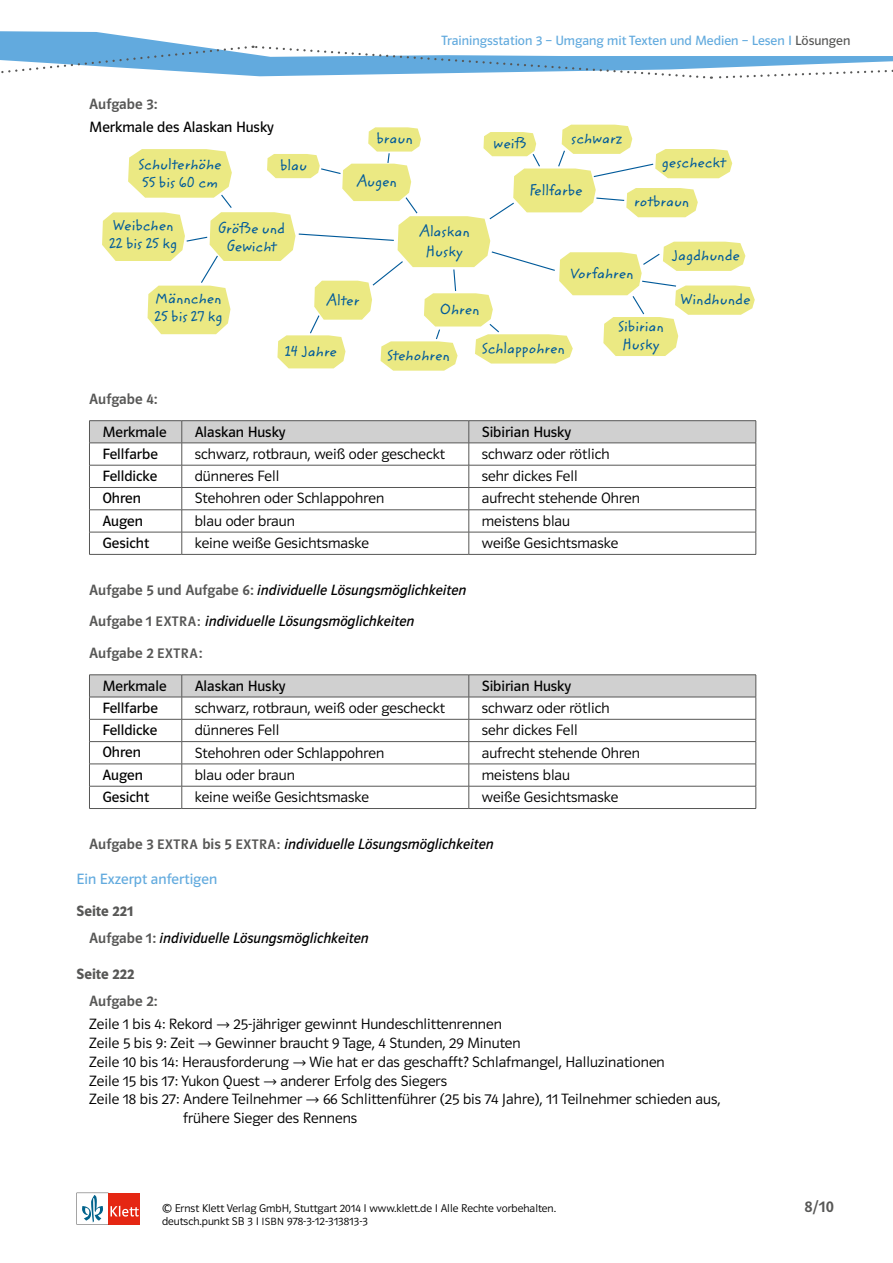
<style>
.page{position:relative;width:893px;height:1263px;background:#fff}
.page>*{position:absolute;margin:0;border:0;box-sizing:border-box;transform-origin:0 0}
.t1{font:16.5px "Polo ST11 K Krftg";color:#575756}
.Lösung_Text_leicht{font:15px/18.8px "Polo ST11 K Leicht";color:#000}
.t2{font:15px/18px "Zemke Hand ITC";color:#005a9a}
.Aufgabe{font:15px "Polo ST11 K Buch Kursiv";color:#000}
.Lösung_Text{font:15px "Polo ST11 K Buch";color:#000}
.Lösung_Text_leicht-2{font:15px "Polo ST11 K Buch";color:#000}
.Aufgabe-2{font:15px "Polo ST11 K Krftg";color:#575756}
.Ü3_Unterkapitel{font:15px "Polo ST11 K Buch";color:#62aade}
.Ü4_Seitenzahl{font:15px "Polo ST11 K Hfett";color:#575756}
.t3{font:13.5px "Polo ST11 K Buch";color:#62aade}
.t4{font:11.25px/12.8px "Polo ST11 K Leicht";color:#000}
.s1{color:#575756}
.s2{font-family:"Polo ST11 K Krftg";color:#575756}
.s3{font-family:"Polo ST11 K Krftg";font-size:13.8px;color:#575756}
.s4{font-size:13.8px}
.s5{font-size:10.5px}
</style>
<div class="page">
<svg style="left:77px;top:1193px;width:63px;height:31px"></svg>
<svg style="left:0;top:31px;width:893px;height:48px"></svg>
<hr style="left:89px;top:554px;width:93px;height:1px;background:#575756">
<hr style="left:182px;top:554px;width:287px;height:1px;background:#575756">
<hr style="left:469px;top:554px;width:287px;height:1px;background:#575756">
<hr style="left:89px;top:420px;width:93px;height:1px;background:#575756">
<hr style="left:182px;top:420px;width:287px;height:1px;background:#575756">
<hr style="left:469px;top:420px;width:287px;height:1px;background:#575756">
<svg style="left:89px;top:421px;width:668px;height:133px"></svg>
<hr style="left:89px;top:443px;width:93px;height:1px;background:#575756">
<hr style="left:182px;top:443px;width:287px;height:1px;background:#575756">
<hr style="left:469px;top:443px;width:287px;height:1px;background:#575756">
<hr style="left:89px;top:808px;width:93px;height:1px;background:#575756">
<hr style="left:182px;top:808px;width:287px;height:1px;background:#575756">
<hr style="left:469px;top:808px;width:287px;height:1px;background:#575756">
<hr style="left:89px;top:674px;width:93px;height:1px;background:#575756">
<hr style="left:182px;top:674px;width:287px;height:1px;background:#575756">
<hr style="left:469px;top:674px;width:287px;height:1px;background:#575756">
<svg style="left:89px;top:675px;width:668px;height:133px"></svg>
<hr style="left:89px;top:697px;width:93px;height:1px;background:#575756">
<hr style="left:182px;top:697px;width:287px;height:1px;background:#575756">
<hr style="left:469px;top:697px;width:287px;height:1px;background:#575756">
<svg style="left:102px;top:125px;width:653px;height:246px"></svg>
<p class="t3" style="left:442px;top:33px;width:410px">Trainingsstation 3 – Umgang mit Texten und Medien – Lesen I <span class="s1">Lösungen</span></p>
<p class="Aufgabe-2" style="left:89px;top:96px;width:70px">Aufgabe 3:</p>
<p class="Lösung_Text" style="left:89px;top:119px;width:186px">Merkmale des Alaskan Husky</p>
<p class="t2" style="left:377px;top:130px;width:38px">braun</p>
<p class="t2" style="left:494px;top:135px;width:34px">weiß</p>
<p class="t2" style="left:571px;top:130px;width:52px">schwarz</p>
<p class="t2" style="left:139px;top:155px;width:85px">Schulterhöhe<br>55 bis 60 cm</p>
<p class="t2" style="left:109px;top:217px;width:70px">Weibchen<br>22 bis 25 kg</p>
<p class="t2" style="left:280px;top:157px;width:28px">blau</p>
<p class="t2" style="left:218px;top:220px;width:69px;text-align:center">Größe und<br>Gewicht</p>
<p class="t2" style="left:356px;top:172px;width:43px">Augen</p>
<p class="t2" style="left:419px;top:222px;width:53px;line-height:19.5px;text-align:center">Alaskan<br>Husky</p>
<p class="t2" style="left:529px;top:182px;width:55px">Fellfarbe</p>
<p class="t2" style="left:662px;top:154px;width:66px">gescheckt</p>
<p class="t2" style="left:634px;top:193px;width:57px">rotbraun</p>
<p class="t2" style="left:570px;top:264px;width:65px">Vorfahren</p>
<p class="t2" style="left:672px;top:247px;width:70px">Jagdhunde</p>
<p class="t2" style="left:155px;top:290px;width:69px">Männchen<br>25 bis 27 kg</p>
<p class="t2" style="left:326px;top:291px;width:35px">Alter</p>
<p class="t2" style="left:285px;top:343px;width:54px">14 Jahre</p>
<p class="t2" style="left:440px;top:301px;width:41px">Ohren</p>
<p class="t2" style="left:387px;top:347px;width:64px">Stehohren</p>
<p class="t2" style="left:482px;top:339px;width:84px">Schlappohren</p>
<p class="t2" style="left:618px;top:318px;width:47px">Sibirian<br>Husky</p>
<p class="t2" style="left:680px;top:290px;width:72px">Windhunde</p>
<p class="Aufgabe-2" style="left:89px;top:390px;width:70px">Aufgabe 4:</p>
<p class="Lösung_Text" style="left:102px;top:423px;width:66px">Merkmale</p>
<p class="Lösung_Text" style="left:195px;top:423px;width:92px">Alaskan Husky</p>
<p class="Lösung_Text" style="left:482px;top:423px;width:91px">Sibirian Husky</p>
<p class="Lösung_Text_leicht-2" style="left:102px;top:445px;width:57px">Fellfarbe</p>
<p class="Lösung_Text_leicht" style="left:195px;top:444px;width:252px">schwarz, rotbraun, weiß oder gescheckt</p>
<p class="Lösung_Text_leicht" style="left:482px;top:444px;width:129px">schwarz oder rötlich</p>
<p class="Lösung_Text_leicht-2" style="left:102px;top:468px;width:57px">Felldicke</p>
<p class="Lösung_Text_leicht" style="left:195px;top:467px;width:86px">dünneres Fell</p>
<p class="Lösung_Text_leicht" style="left:482px;top:467px;width:97px">sehr dickes Fell</p>
<p class="Lösung_Text_leicht-2" style="left:102px;top:490px;width:40px">Ohren</p>
<p class="Lösung_Text_leicht" style="left:195px;top:489px;width:191px">Stehohren oder Schlappohren</p>
<p class="Lösung_Text_leicht" style="left:482px;top:489px;width:160px">aufrecht stehende Ohren</p>
<p class="Lösung_Text_leicht-2" style="left:102px;top:512px;width:42px">Augen</p>
<p class="Lösung_Text_leicht" style="left:195px;top:511px;width:102px">blau oder braun</p>
<p class="Lösung_Text_leicht" style="left:482px;top:511px;width:90px">meistens blau</p>
<p class="Lösung_Text_leicht-2" style="left:102px;top:535px;width:48px">Gesicht</p>
<p class="Lösung_Text_leicht" style="left:195px;top:534px;width:176px">keine weiße Gesichtsmaske</p>
<p class="Lösung_Text_leicht" style="left:482px;top:534px;width:138px">weiße Gesichtsmaske</p>
<p class="Aufgabe" style="left:89px;top:581px;width:379px"><span class="s2">Aufgabe 5 und Aufgabe 6:</span> individuelle Lösungsmöglichkeiten</p>
<p class="Aufgabe" style="left:89px;top:613px;width:326px"><span class="s2">Aufgabe 1</span> <span class="s3">EXTRA:</span> individuelle Lösungsmöglichkeiten</p>
<p class="Aufgabe-2" style="left:89px;top:644px;width:114px">Aufgabe 2 <span class="s4">EXTRA</span>:</p>
<p class="Lösung_Text" style="left:102px;top:677px;width:66px">Merkmale</p>
<p class="Lösung_Text" style="left:195px;top:677px;width:92px">Alaskan Husky</p>
<p class="Lösung_Text" style="left:482px;top:677px;width:91px">Sibirian Husky</p>
<p class="Lösung_Text_leicht-2" style="left:102px;top:700px;width:57px">Fellfarbe</p>
<p class="Lösung_Text_leicht" style="left:195px;top:699px;width:252px">schwarz, rotbraun, weiß oder gescheckt</p>
<p class="Lösung_Text_leicht" style="left:482px;top:699px;width:129px">schwarz oder rötlich</p>
<p class="Lösung_Text_leicht-2" style="left:102px;top:722px;width:57px">Felldicke</p>
<p class="Lösung_Text_leicht" style="left:195px;top:721px;width:86px">dünneres Fell</p>
<p class="Lösung_Text_leicht" style="left:482px;top:721px;width:97px">sehr dickes Fell</p>
<p class="Lösung_Text_leicht-2" style="left:102px;top:744px;width:40px">Ohren</p>
<p class="Lösung_Text_leicht" style="left:195px;top:743px;width:191px">Stehohren oder Schlappohren</p>
<p class="Lösung_Text_leicht" style="left:482px;top:743px;width:160px">aufrecht stehende Ohren</p>
<p class="Lösung_Text_leicht-2" style="left:102px;top:766px;width:42px">Augen</p>
<p class="Lösung_Text_leicht" style="left:195px;top:765px;width:102px">blau oder braun</p>
<p class="Lösung_Text_leicht" style="left:482px;top:765px;width:90px">meistens blau</p>
<p class="Lösung_Text_leicht-2" style="left:102px;top:789px;width:48px">Gesicht</p>
<p class="Lösung_Text_leicht" style="left:195px;top:788px;width:176px">keine weiße Gesichtsmaske</p>
<p class="Lösung_Text_leicht" style="left:482px;top:788px;width:138px">weiße Gesichtsmaske</p>
<p class="Aufgabe" style="left:89px;top:835px;width:406px"><span class="s2">Aufgabe 3</span> <span class="s3">EXTRA</span> <span class="s2">bis 5</span> <span class="s3">EXTRA:</span> individuelle Lösungsmöglichkeiten</p>
<p class="Ü3_Unterkapitel" style="left:77px;top:871px;width:142px">Ein Exzerpt anfertigen</p>
<p class="Ü4_Seitenzahl" style="left:77px;top:902px;width:58px">Seite 221</p>
<p class="Aufgabe" style="left:89px;top:930px;width:281px"><span class="s2">Aufgabe 1:</span> individuelle Lösungsmöglichkeiten</p>
<p class="Ü4_Seitenzahl" style="left:77px;top:965px;width:59px">Seite 222</p>
<p class="Aufgabe-2" style="left:89px;top:993px;width:70px">Aufgabe 2:</p>
<p class="Lösung_Text_leicht" style="left:89px;top:1015px;width:125px">Zeile 1 bis 4: Rekord</p>
<p class="Lösung_Text_leicht" style="left:234px;top:1015px;width:270px">25-jähriger gewinnt Hundeschlittenrennen</p>
<p class="Lösung_Text_leicht" style="left:89px;top:1034px;width:107px">Zeile 5 bis 9: Zeit</p>
<p class="Lösung_Text_leicht" style="left:215px;top:1034px;width:307px">Gewinner braucht 9 Tage, 4 Stunden, 29 Minuten</p>
<p class="Lösung_Text_leicht" style="left:89px;top:1052px;width:201px">Zeile 10 bis 14: Herausforderung</p>
<p class="Lösung_Text_leicht" style="left:309px;top:1052px;width:357px">Wie hat er das geschafft? Schlafmangel, Halluzinationen</p>
<p class="Lösung_Text_leicht" style="left:89px;top:1071px;width:172px">Zeile 15 bis 17: Yukon Quest</p>
<p class="Lösung_Text_leicht" style="left:281px;top:1071px;width:168px">anderer Erfolg des Siegers</p>
<p class="Lösung_Text_leicht" style="left:89px;top:1090px;width:214px">Zeile 18 bis 27: Andere Teilnehmer</p>
<p class="Lösung_Text_leicht" style="left:183px;top:1090px;width:539px;text-indent:140px">66 Schlittenführer (25 bis 74 Jahre), 11 Teilnehmer schieden aus, frühere Sieger des Rennens</p>
<p class="t4" style="left:162px;top:1202px;width:396px">© Ernst Klett Verlag GmbH, Stuttgart 2014 I www.klett.de I Alle Rechte vorbehalten. deutsch.punkt SB 3 I <span class="s5">ISBN</span> 978-3-12-313813-3</p>
<p class="t1" style="left:804px;top:1197px;width:31px">8/10</p>
</div>
